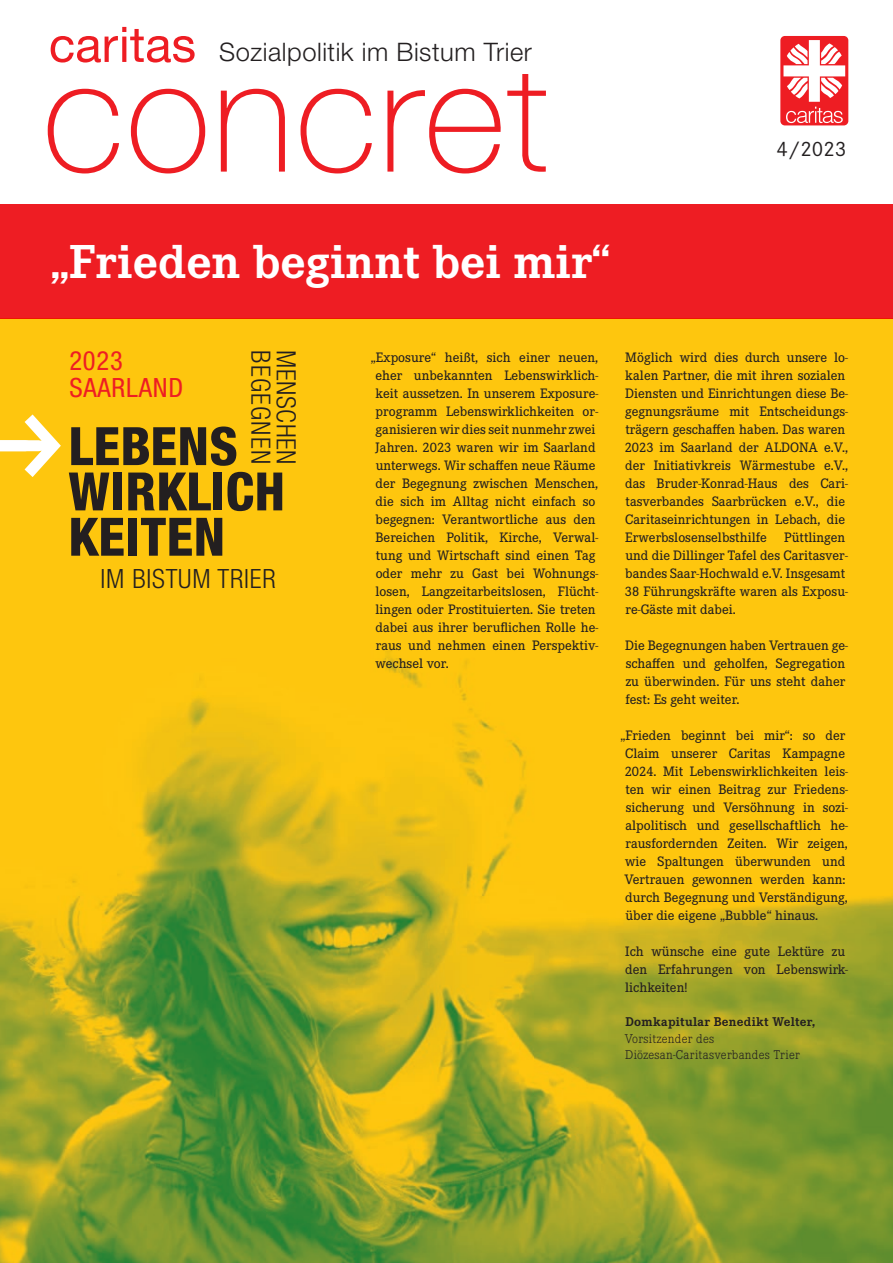
<style>
.page{position:relative;width:893px;height:1263px;background:#fff}
.page>*{position:absolute;margin:0;border:0;box-sizing:border-box;transform-origin:0 0}
.t1{font:800 condensed 52.95px/45.3px "Helvetica Neue LT Std";letter-spacing:.01em;color:#231f20}
.t2{font:700 49.5px "Corporate E";color:#fff}
.t3{font:300 condensed 26.55px "Helvetica Neue LT Std";letter-spacing:.03em;color:#231f20}
.t4{font:condensed 26.55px/26.5px "Helvetica Neue LT Std";letter-spacing:.03em;color:#ee1d23}
.t5{font:300 25.5px "Helvetica Neue LT Std";letter-spacing:.02em;color:#231f20}
.t6{font:21.6px "Corporate S";color:#231f20}
.t7{font:500 14.25px/18px "Corporate E";color:#231f20}
.t8{font:300 13.2px/16.5px "Corporate E";letter-spacing:.02em;color:#231f20}
.t9{font:700 13.2px "Corporate E";letter-spacing:.02em;color:#231f20}
</style>
<div class="page">
<div style="left:780px;top:36px;width:68px;height:89px;background:#ee1d23;border-radius:4px"></div>
<svg style="left:783px;top:40px;width:62px;height:83px"></svg>
<svg style="left:51px;top:27px;width:144px;height:36px"></svg>
<svg style="left:48px;top:74px;width:498px;height:99px"></svg>
<img style="left:0;top:318px;width:893px;height:945px">
<div style="left:0;top:204px;width:893px;height:114px;background:#ee1d23"></div>
<svg style="left:0;top:414px;width:61px;height:63px"></svg>
<h3 class="t5" style="left:219px;top:37px;width:314px">Sozialpolitik im Bistum Trier</h3>
<h2 class="t2" style="left:51px;top:229px;width:561px">„Frieden beginnt bei mir“</h2>
<h3 class="t6" style="left:777px;top:134px;width:71px">4/2023</h3>
<h3 class="t4" style="left:69px;top:347px;width:115px">2023<br>SAARLAND</h3>
<p class="t7" style="left:625px;top:348px;width:225px">Möglich wird dies durch unsere lo&shy;kalen Partner, die mit ihren sozialen Diensten und Einrichtungen diese Be&shy;gegnungsräume mit Entscheidungs&shy;trägern geschaffen haben. Das waren 2023 im Saarland der ALDONA e.V., der Initiativkreis Wärmestube e.V., das Bruder-Konrad-Haus des Cari&shy;tasverbandes Saarbrücken e.V., die Caritaseinrichtungen in Lebach, die Erwerbslosenselbsthilfe Püttlingen und die Dillinger Tafel des Caritasver&shy;bandes Saar-Hochwald e.V. Insgesamt 38 Führungskräfte waren als Exposu&shy;re-Gäste mit dabei.</p>
<p class="t7" style="left:625px;top:636px;width:224px">Die Begegnungen haben Vertrauen ge&shy;schaffen und geholfen, Segregation zu überwinden. Für uns steht daher fest: Es geht weiter.</p>
<p class="t7" style="left:620px;top:726px;width:229px">„Frieden beginnt bei mir“: so der Claim unserer Caritas Kampagne 2024. Mit Lebenswirklichkeiten leis&shy;ten wir einen Beitrag zur Friedens&shy;sicherung und Versöhnung in sozi&shy;alpolitisch und gesellschaftlich he&shy;rausfordernden Zeiten. Wir zeigen, wie Spaltungen überwunden und Vertrauen gewonnen werden kann: durch Begegnung und Verständigung, über die eigene „Bubble“ hinaus.</p>
<p class="t7" style="left:625px;top:942px;width:224px">Ich wünsche eine gute Lektüre zu den Erfahrungen von Lebenswirk&shy;lichkeiten!</p>
<p class="t9" style="left:626px;top:1013px;width:191px">Domkapitular Benedikt Welter,</p>
<p class="t8" style="left:625px;top:1030px;width:176px">Vorsitzender des<br>Diözesan-Caritasverbandes Trier</p>
<h3 class="t3" style="left:276px;top:350px;width:115px;rotate:90deg">BEGEGNEN</h3>
<h3 class="t3" style="left:302px;top:350px;width:116px;rotate:90deg">MENSCHEN</h3>
<p class="t7" style="left:375px;top:348px;width:224px;text-indent:-5px">„Exposure“ heißt, sich einer neuen, eher unbekannten Lebenswirklich&shy;keit aussetzen. In unserem Exposure&shy;programm Lebenswirklichkeiten or&shy;ganisieren wir dies seit nunmehr zwei Jahren. 2023 waren wir im Saarland unterwegs. Wir schaffen neue Räume der Begegnung zwischen Menschen, die sich im Alltag nicht einfach so begegnen: Verantwortliche aus den Bereichen Politik, Kirche, Verwal&shy;tung und Wirtschaft sind einen Tag oder mehr zu Gast bei Wohnungs&shy;losen, Langzeitarbeitslosen, Flücht&shy;lingen oder Prostituierten. Sie treten dabei aus ihrer beruflichen Rolle he&shy;raus und nehmen einen Perspektiv&shy;wechsel vor.</p>
<h1 class="t1" style="left:68px;top:423px;width:218px">LEBENS<br>WIRKLICH<br>KEITEN</h1>
<h3 class="t3" style="left:101px;top:563px;width:177px">IM BISTUM TRIER</h3>
</div>
